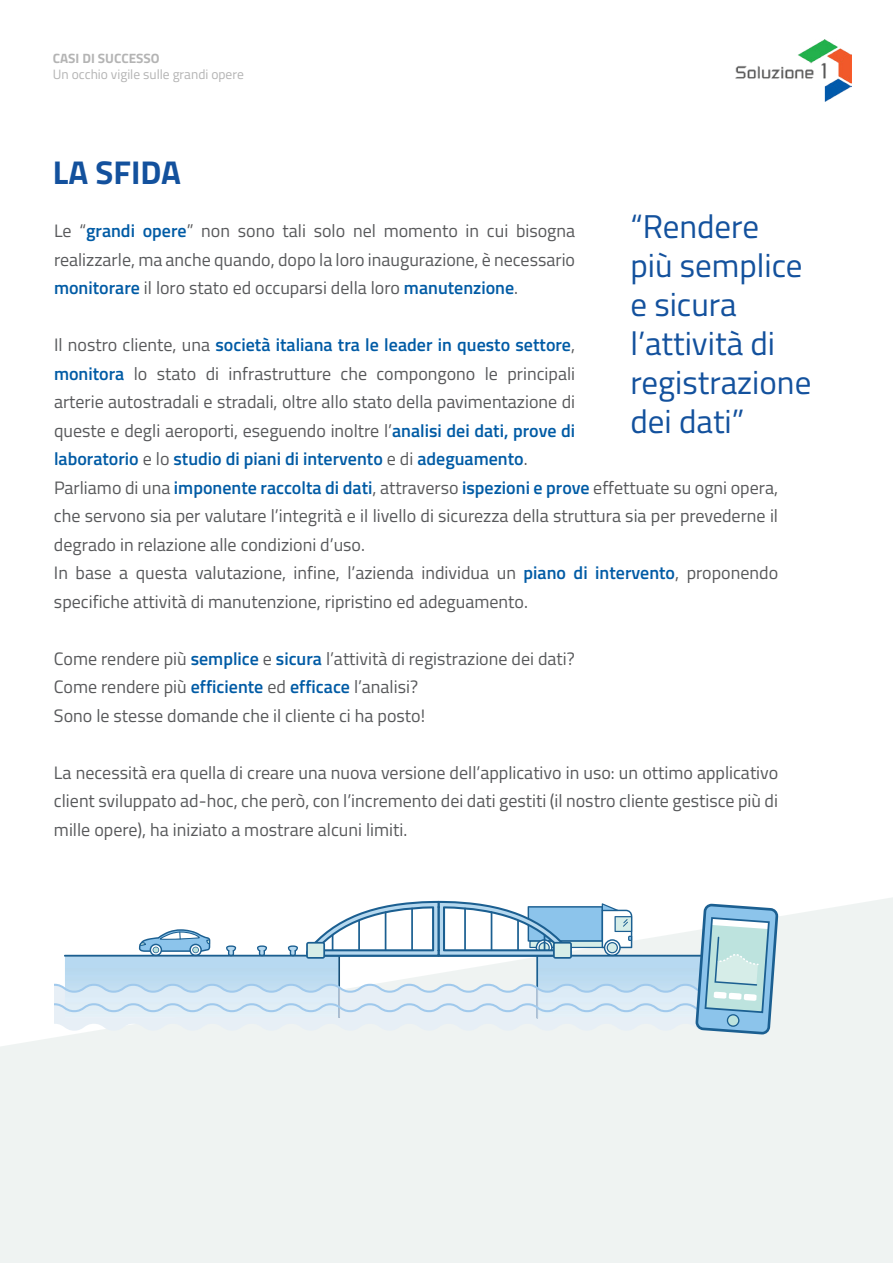
<style>
.page{position:relative;width:893px;height:1263px;background:#fff}
.page>*{position:absolute;margin:0;border:0;box-sizing:border-box;transform-origin:0 0}
.t1{font:33px/39px "Titillium Web";color:#13519d}
.t2{font:700 33px "Titillium Web";color:#13519d}
.t3{font:18px/28.5px "Titillium Web";color:#58595b;text-align:justify}
.t4{font:13.5px "Titillium Web";color:#b4b4b4}
.t5{font:700 13.5px "Titillium Web";color:#b4b4b4}
.s1{font-weight:600;color:#005ba5}
</style>
<div class="page">
<div style="left:0;top:898px;width:893px;height:365px;background:#eff3f2"></div>
<img style="left:736px;top:40px;width:116px;height:62px">
<svg style="left:54px;top:901px;width:724px;height:133px"></svg>
<p class="t5" style="left:53px;top:48px;width:8px">CASI</p>
<p class="t5" style="left:82px;top:48px;width:41px">DI SUCCESSO</p>
<p class="t4" style="left:53px;top:65px;width:192px">Un occhio vigile sulle grandi opere</p>
<h1 class="t2" style="left:53px;top:147px;width:95px">LA SFIDA</h1>
<h1 class="t1" style="left:630px;top:206px;width:182px">“Rendere<br>più semplice e sicura l’attività di registrazione dei dati”</h1>
<p class="t3" style="left:54px;top:216px;width:523px">Le “<span class="s1">grandi opere</span>” non sono tali solo nel momento in cui bisogna realizzarle, ma anche quando, dopo la loro inaugurazione, è necessario <span class="s1">monitorare</span> il loro stato ed occuparsi della loro <span class="s1">manutenzione</span>.</p>
<p class="t3" style="left:54px;top:330px;width:726px;text-align:left">Il nostro cliente, una <span class="s1">società italiana tra le leader in questo settore</span>,<br><span class="s1">monitora</span> lo stato di infrastrutture che compongono le principali<br>arterie autostradali e stradali, oltre allo stato della pavimentazione di<br>queste e degli aeroporti, eseguendo inoltre l’<span class="s1">analisi dei dati, prove di<br>laboratorio</span> e lo <span class="s1">studio di piani di intervento</span> e di <span class="s1">adeguamento</span>.<br>Parliamo di una <span class="s1">imponente raccolta di dati</span>, attraverso <span class="s1">ispezioni e prove</span> effettuate su ogni opera, che servono sia per valutare l’integrità e il livello di sicurezza della struttura sia per prevederne il degrado in relazione alle condizioni d’uso.<br>In base a questa valutazione, infine, l’azienda individua un <span class="s1">piano di intervento</span>, proponendo specifiche attività di manutenzione, ripristino ed adeguamento.</p>
<p class="t3" style="left:54px;top:643px;width:522px;text-align:left">Come rendere più <span class="s1">semplice</span> e <span class="s1">sicura</span> l’attività di registrazione dei dati?<br>Come rendere più <span class="s1">efficiente</span> ed <span class="s1">efficace</span> l’analisi?<br>Sono le stesse domande che il cliente ci ha posto!</p>
<p class="t3" style="left:54px;top:757px;width:726px">La necessità era quella di creare una nuova versione dell’applicativo in uso: un ottimo applicativo client sviluppato ad-hoc, che però, con l’incremento dei dati gestiti (il nostro cliente gestisce più di mille opere), ha iniziato a mostrare alcuni limiti.</p>
</div>
